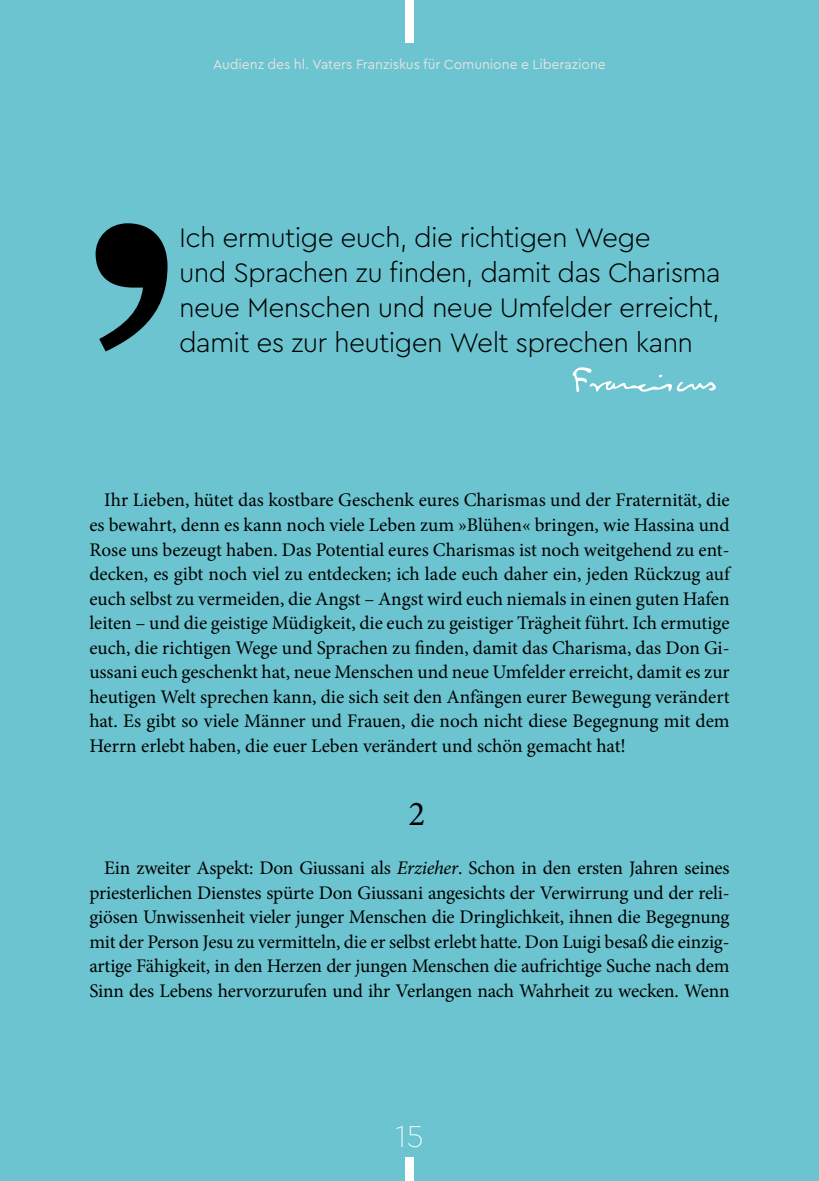
<style>
.page{position:relative;width:819px;height:1181px;background:#6bc4cf}
.page>*{position:absolute;margin:0;border:0;box-sizing:border-box;transform-origin:0 0}
.t1{font:35px "Minion Pro";color:#000}
.t2{font:100 31.5px "Cera Pro";color:#fff}
.t3{font:300 28px/35px "Cera Pro";letter-spacing:-.025em;color:#000}
.t4{font:19.25px/24.5px "Minion Pro";letter-spacing:-.01em;color:#000;text-align:justify}
.t5{font:14px "Cera Pro";letter-spacing:-.005em;color:#e3e3e3}
.s1{font-style:italic}
</style>
<div class="page">
<div style="left:405px;top:1157px;width:8px;height:24px;background:#fff"></div>
<div style="left:405px;top:0;width:8px;height:43px;background:#fff"></div>
<svg style="left:96px;top:223px;width:71px;height:128px"></svg>
<svg style="left:572px;top:367px;width:144px;height:25px"></svg>
<p class="t5" style="left:213px;top:55px;width:394px">Audienz des hl. Vaters Franziskus für Comunione e Liberazione</p>
<h3 class="t3" style="left:179px;top:219px;width:543px">Ich ermutige euch, die richtigen Wege<br>und Sprachen zu finden, damit das Charisma neue Menschen und neue Umfelder erreicht, damit es zur heutigen Welt sprechen kann</h3>
<p class="t4" style="left:89px;top:488px;width:642px;text-indent:15px">Ihr Lieben, hütet das kostbare Geschenk eures Charismas und der Fraternität, die es bewahrt, denn es kann noch viele Leben zum »Blühen« bringen, wie Hassina und Rose uns bezeugt haben. Das Potential eures Charismas ist noch weitgehend zu ent&shy;decken, es gibt noch viel zu entdecken; ich lade euch daher ein, jeden Rückzug auf euch selbst zu vermeiden, die Angst – Angst wird euch niemals in einen guten Hafen leiten – und die geistige Müdigkeit, die euch zu geistiger Trägheit führt. Ich ermutige euch, die richtigen Wege und Sprachen zu finden, damit das Charisma, das Don Gi&shy;ussani euch geschenkt hat, neue Menschen und neue Umfelder erreicht, damit es zur heutigen Welt sprechen kann, die sich seit den Anfängen eurer Bewegung verändert hat. Es gibt so viele Männer und Frauen, die noch nicht diese Begegnung mit dem Herrn erlebt haben, die euer Leben verändert und schön gemacht hat!</p>
<h1 class="t1" style="left:408px;top:790px;width:18px">2</h1>
<p class="t4" style="left:89px;top:856px;width:641px;text-indent:15px">Ein zweiter Aspekt: Don Giussani als <span class="s1">Erzieher</span>. Schon in den ersten Jahren seines priesterlichen Dienstes spürte Don Giussani angesichts der Verwirrung und der reli&shy;giösen Unwissenheit vieler junger Menschen die Dringlichkeit, ihnen die Begegnung mit der Person Jesu zu vermitteln, die er selbst erlebt hatte. Don Luigi besaß die einzig&shy;artige Fähigkeit, in den Herzen der jungen Menschen die aufrichtige Suche nach dem Sinn des Lebens hervorzurufen und ihr Verlangen nach Wahrheit zu wecken. Wenn</p>
<h2 class="t2" style="left:395px;top:1115px;width:30px">15</h2>
</div>
